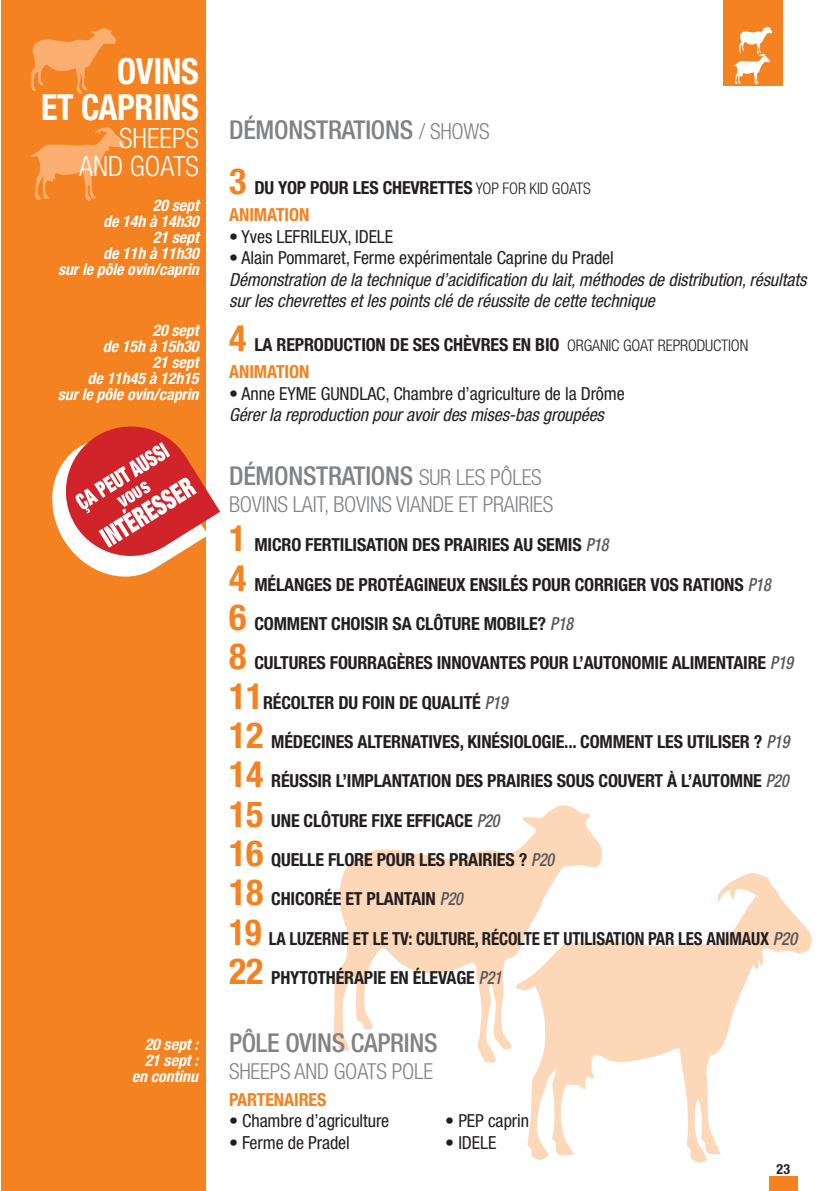
<style>
.page{position:relative;width:840px;height:1191px;background:#fff}
.page>*{position:absolute;margin:0;border:0;box-sizing:border-box;transform-origin:0 0}
.t1{font:700 condensed 36px/36px "Helvetica Neue";letter-spacing:-.01em;color:#fff;text-align:right;scale:.95 1}
.t2{font:300 condensed 28px "Helvetica Neue";color:#fff}
.t3{font:500 condensed 26px "Helvetica Neue";letter-spacing:-.01em;color:#808285}
.t4{font:300 condensed 22px "Helvetica Neue";color:#808285}
.t5{font:700 condensed 18px/39.4px "Helvetica Neue";letter-spacing:-.01em;color:#231f20}
.t6{font:italic condensed 18px/21.6px "Helvetica Neue";letter-spacing:-.005em;color:#231f20}
.t7{font:condensed 18px "Helvetica Neue";letter-spacing:-.005em;color:#231f20}
.t8{font:700 condensed 18px/39.4px "Helvetica Neue";letter-spacing:-.01em;color:#231f20;scale:.94 1}
.t9{font:700 condensed 18px "Helvetica Neue";letter-spacing:-.005em;color:#f58220}
.t10{font:italic 700 condensed 16px/16px "Helvetica Neue";letter-spacing:-.005em;color:#fff;text-align:right}
.t11{font:300 condensed 16px "Helvetica Neue";color:#231f20}
.t12{font:700 condensed 14px "Helvetica Neue";color:#231f20}
.s1{font-weight:300;font-size:22px}
.s2{font-size:36px;color:#f58220}
.s3{font-weight:300;font-size:16px}
.s4{color:#f58220}
.s5{font-weight:500;font-style:italic;color:#57585a}
</style>
<div class="page">
<svg style="left:527px;top:873px;width:285px;height:290px"></svg>
<svg style="left:333px;top:805px;width:269px;height:257px;fill:#fcd9bc"></svg>
<div style="left:1px;top:0;width:205px;height:1191px;background:#f58220"></div>
<div style="left:722px;top:0;width:60px;height:85px;background:#f58220"></div>
<svg style="left:31px;top:127px;width:94px;height:74px"></svg>
<svg style="left:31px;top:28px;width:85px;height:66px"></svg>
<svg style="left:733px;top:27px;width:38px;height:57px"></svg>
<svg style="left:52px;top:426px;width:168px;height:151px"></svg>
<div style="left:768px;top:1176px;width:29px;height:15px;background:#f58220"></div>
<h1 class="t1" style="left:41px;top:52px;width:168px">OVINS<br>ET CAPRINS</h1>
<h2 class="t2" style="left:119px;top:122px;width:15px">SHEEPS</h2>
<h2 class="t2" style="left:79px;top:150px;width:16px">AND</h2>
<h2 class="t2" style="left:130px;top:150px;width:15px">GOATS</h2>
<p class="t10" style="left:58px;top:197px;width:142px">20 sept<br>de 14h à 14h30<br>21 sept<br>de 11h à 11h30<br>sur le pôle ovin/caprin</p>
<p class="t10" style="left:58px;top:322px;width:142px">20 sept<br>de 15h à 15h30<br>21 sept<br>de 11h45 à 12h15<br>sur le pôle ovin/caprin</p>
<h3 class="t3" style="left:229px;top:114px;width:214px">DÉMONSTRATIONS <span class="s1">/ SHOWS</span></h3>
<p class="t5" style="left:229px;top:173px;width:331px;line-height:27.2px"><span class="s2">3</span> DU YOP POUR LES CHEVRETTES <span class="s3">YOP FOR KID GOATS<br></span><span class="s4">ANIMATION</span></p>
<p class="t7" style="left:229px;top:226px;width:165px">• Yves LEFRILEUX, IDELE</p>
<p class="t7" style="left:229px;top:247px;width:386px">• Alain Pommaret, Ferme expérimentale Caprine du Pradel</p>
<p class="t6" style="left:229px;top:268px;width:578px">Démonstration de la technique d’acidification du lait, méthodes de distribution, résultats sur les chevrettes et les points clé de réussite de cette technique</p>
<p class="t5" style="left:229px;top:324px;width:355px"><span class="s2">4</span> LA REPRODUCTION DE SES CHÈVRES EN BIO <span class="s3">ORGANIC</span></p>
<p class="t11" style="left:622px;top:336px;width:9px">GOAT</p>
<p class="t11" style="left:657px;top:336px;width:9px">REPRODUCTION</p>
<p class="t9" style="left:229px;top:361px;width:82px">ANIMATION</p>
<p class="t7" style="left:229px;top:383px;width:397px">• Anne EYME GUNDLAC, Chambre d’agriculture de la Drôme</p>
<p class="t6" style="left:229px;top:404px;width:376px">Gérer la reproduction pour avoir des mises-bas groupées</p>
<h3 class="t3" style="left:229px;top:461px;width:294px">DÉMONSTRATIONS <span class="s1">SUR LES PÔLES</span></h3>
<p class="t4" style="left:229px;top:491px;width:11px">BOVINS</p>
<p class="t4" style="left:292px;top:491px;width:52px">LAIT, BOVINS</p>
<p class="t4" style="left:396px;top:491px;width:11px">VIANDE</p>
<p class="t4" style="left:458px;top:491px;width:34px">ET PRAIRIES</p>
<p class="t5" style="left:229px;top:525px;width:542px"><span class="s2">1</span> MICRO FERTILISATION DES PRAIRIES AU SEMIS <span class="s5">p18<br></span><span class="s2">4</span> MÉLANGES DE PROTÉAGINEUX ENSILÉS POUR CORRIGER VOS RATIONS <span class="s5">p18<br></span><span class="s2">6</span> COMMENT CHOISIR SA CLÔTURE MOBILE? <span class="s5">p18<br></span><span class="s2">8</span> CULTU</p>
<p class="t5" style="left:229px;top:643px;width:565px;text-indent:69px">RES FOURRAGÈRES INNOVANTES POUR L’AUTONOMIE ALIMENTAIRE <span class="s5">p19<br></span><span class="s2">11</span>RÉCOLTER DU FOIN DE QUALITÉ <span class="s5">p19<br></span><span class="s2">12</span> MÉDECINES ALTERNATIVES, KINÉSIOLOGIE... COMMENT LES UTILISER ? <span class="s5">p19<br></span><span class="s2">14</span> RÉUSSIR L’IMPLANTATION DES PRAIRIES SOUS COUVERT À L’AUTOMNE <span class="s5">p20<br></span><span class="s2">15</span> UNE CLÔTURE FIXE EFFICACE <span class="s5">p20<br></span><span class="s2">16</span> QUELLE FLORE POUR LES PRAIRIES ? <span class="s5">p20<br></span><span class="s2">18</span> CHICORÉE ET PLANTAIN <span class="s5">p20<br></span><span class="s2">19</span> LA LUZERNE ET LE TV: CULTU</p>
<p class="t8" style="left:229px;top:918px;width:605px;text-indent:228px">RE, RÉCOLTE ET UTILISATION PAR LES ANIMAUX <span class="s5">p20<br></span><span class="s2">22</span> PHYTOTHÉRAPIE EN ÉLEVAGE <span class="s5">p21</span></p>
<p class="t10" style="left:132px;top:1036px;width:68px">20 sept :<br>21 sept : en continu</p>
<h3 class="t3" style="left:229px;top:1027px;width:195px">PÔLE OVINS CAPRINS</h3>
<p class="t4" style="left:229px;top:1058px;width:12px">SHEEPS</p>
<p class="t4" style="left:294px;top:1058px;width:13px">AND</p>
<p class="t4" style="left:333px;top:1058px;width:12px">GOATS</p>
<p class="t4" style="left:391px;top:1058px;width:11px">POLE</p>
<p class="t9" style="left:229px;top:1088px;width:99px">PARTENAIRES</p>
<p class="t7" style="left:229px;top:1110px;width:162px">• Chambre d’agriculture</p>
<p class="t7" style="left:445px;top:1110px;width:85px">• PEP caprin</p>
<p class="t7" style="left:229px;top:1132px;width:122px">• Ferme de Pradel</p>
<p class="t7" style="left:445px;top:1132px;width:53px">• IDELE</p>
<p class="t12" style="left:776px;top:1160px;width:15px">23</p>
</div>
